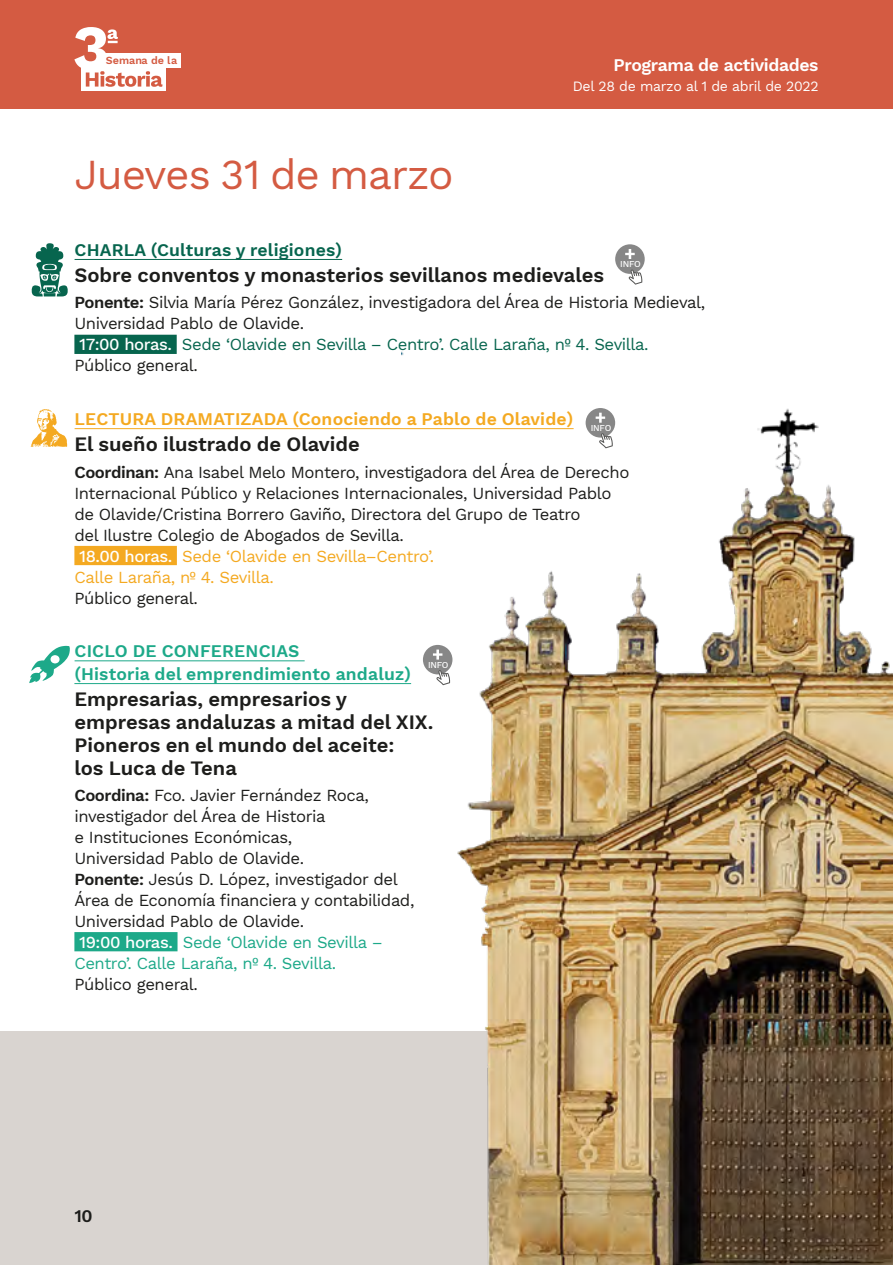
<style>
.page{position:relative;width:893px;height:1265px;background:#fff}
.page>*{position:absolute;margin:0;border:0;box-sizing:border-box;transform-origin:0 0}
.día_semana{font:42px "Work Sans";letter-spacing:-.025em;color:#d45b42}
.título_acto{font:600 20.12px/22.8px "Work Sans";color:#1d1d1b}
.tipo_de_acto{font:600 17.5px/22.8px "Work Sans";letter-spacing:.01em;color:#1da989}
.tipo_de_acto-2{font:600 17.5px "Work Sans";letter-spacing:.01em;color:#f4a921}
.tipo_de_acto-3{font:600 17.5px "Work Sans";letter-spacing:.01em;color:#07654e}
.t1{font:600 17.5px "Work Sans";letter-spacing:-.02em;color:#fff}
.t2{font:600 17.5px "Work Sans";color:#1d1d1b}
.texto{font:16.62px/21px "Work Sans";letter-spacing:-.025em;color:#1d1d1b}
.texto-2{font:16.62px "Work Sans";letter-spacing:-.025em;color:#07654e}
.texto-3{font:16.62px "Work Sans";letter-spacing:-.025em;color:#f4a921}
.texto-4{font:16.62px/21px "Work Sans";letter-spacing:-.025em;color:#1da989}
.t3{font:14px "Work Sans";letter-spacing:-.02em;color:#fff}
.t4{font:600 10.67px "Work Sans";color:#d45b42}
.texto-5{font:500 8.92px "Work Sans";letter-spacing:-.025em;color:#fff}
.s1{font-weight:600}
.s2{font-weight:500;color:#fff}
</style>
<div class="page">
<div style="left:0;top:0;width:893px;height:109px;background:#d45b42"></div>
<div style="left:82px;top:67px;width:84px;height:23px;background:#fff"></div>
<div style="left:98px;top:53px;width:83px;height:14px;background:#fff"></div>
<svg style="left:74px;top:27px;width:89px;height:60px"></svg>
<div style="left:0;top:1032px;width:893px;height:233px;background:#d9d4d0"></div>
<hr style="left:75px;top:259px;width:267px;height:1px;background:#07654e">
<div style="left:74px;top:335px;width:103px;height:19px;background:#07654e"></div>
<hr style="left:75px;top:428px;width:499px;height:1px;background:#f4a921">
<div style="left:74px;top:546px;width:103px;height:19px;background:#f4a921"></div>
<hr style="left:75px;top:660px;width:230px;height:1px;background:#1da989">
<hr style="left:74px;top:683px;width:337px;height:1px;background:#1da989">
<div style="left:74px;top:932px;width:104px;height:19px;background:#1da989"></div>
<svg style="left:32px;top:243px;width:36px;height:53px"></svg>
<div style="left:615px;top:244px;width:30px;height:30px;background:#878787;border-radius:50%"></div>
<svg style="left:625px;top:249px;width:10px;height:10px"></svg>
<svg style="left:628px;top:269px;width:14px;height:16px"></svg>
<svg style="left:31px;top:409px;width:36px;height:38px"></svg>
<svg style="left:29px;top:646px;width:41px;height:37px"></svg>
<img style="left:402px;top:348px;width:491px;height:917px">
<p class="t4" style="left:106px;top:54px;width:73px">Semana de la</p>
<p class="día_semana" style="left:74px;top:150px;width:381px">Jueves 31 de marzo</p>
<p class="t1" style="left:613px;top:55px;width:207px">Programa de actividades</p>
<p class="t3" style="left:573px;top:77px;width:247px">Del 28 de marzo al 1 de abril de 2022</p>
<p class="tipo_de_acto-3" style="left:75px;top:240px;width:269px">CHARLA (Culturas y religiones)</p>
<p class="título_acto" style="left:74px;top:265px;width:531px">Sobre conventos y monasterios sevillanos medievales</p>
<p class="texto" style="left:74px;top:293px;width:632px"><span class="s1">Ponente:</span> Silvia María Pérez González, investigadora del Área de Historia Medieval,<br>Universidad Pablo de Olavide.</p>
<p class="texto-2" style="left:79px;top:335px;width:571px"><span class="s2">17:00 horas.</span> Sede ‘Olavide en Sevilla – Centro’. Calle Laraña, nº 4. Sevilla.</p>
<p class="texto" style="left:74px;top:356px;width:125px">Público general.</p>
<p class="tipo_de_acto-2" style="left:75px;top:409px;width:500px">LECTURA DRAMATIZADA (Conociendo a Pablo de Olavide)</p>
<p class="título_acto" style="left:74px;top:434px;width:287px">El sueño ilustrado de Olavide</p>
<p class="texto" style="left:74px;top:462px;width:556px"><span class="s1">Coordinan:</span> Ana Isabel Melo Montero, investigadora del Área de Derecho<br>Internacional Público y Relaciones Internacionales, Universidad Pablo</p>
<p class="texto" style="left:74px;top:504px;width:508px">de Olavide/Cristina Borrero Gaviño, Directora del Grupo de Teatro</p>
<p class="texto" style="left:74px;top:525px;width:331px">del Ilustre Colegio de Abogados de Sevilla.</p>
<p class="texto-3" style="left:79px;top:546px;width:357px"><span class="s2">18.00 horas.</span> Sede ‘Olavide en Sevilla–Centro’.</p>
<p class="texto-3" style="left:74px;top:567px;width:201px">Calle Laraña, nº 4. Sevilla.</p>
<p class="texto" style="left:74px;top:588px;width:125px">Público general.</p>
<p class="tipo_de_acto" style="left:74px;top:641px;width:338px">CICLO DE CONFERENCIAS<br>(Historia del emprendimiento andaluz)</p>
<p class="título_acto" style="left:74px;top:689px;width:361px">Empresarias, empresarios y empresas andaluzas a mitad del XIX.<br>Pioneros en el mundo del aceite:<br>los Luca de Tena</p>
<p class="texto" style="left:74px;top:785px;width:296px"><span class="s1">Coordina:</span> Fco. Javier Fernández Roca, investigador del Área de Historia</p>
<p class="texto" style="left:74px;top:827px;width:219px">e Instituciones Económicas,</p>
<p class="texto" style="left:74px;top:848px;width:231px">Universidad Pablo de Olavide.</p>
<p class="texto" style="left:74px;top:869px;width:342px"><span class="s1">Ponente:</span> Jesús D. López, investigador del<br>Área de Economía financiera y contabilidad,<br>Universidad Pablo de Olavide.</p>
<p class="texto-4" style="left:74px;top:932px;width:310px"><span class="s2">19:00 horas.</span> Sede ‘Olavide en Sevilla –<br>Centro’. Calle Laraña, nº 4. Sevilla.</p>
<p class="texto" style="left:74px;top:974px;width:125px">Público general.</p>
<p class="texto-5" style="left:620px;top:259px;width:22px">INFO</p>
<p class="texto-5" style="left:591px;top:423px;width:22px">INFO</p>
<p class="texto-5" style="left:428px;top:660px;width:22px">INFO</p>
<p class="t2" style="left:74px;top:1206px;width:20px">10</p>
</div>
